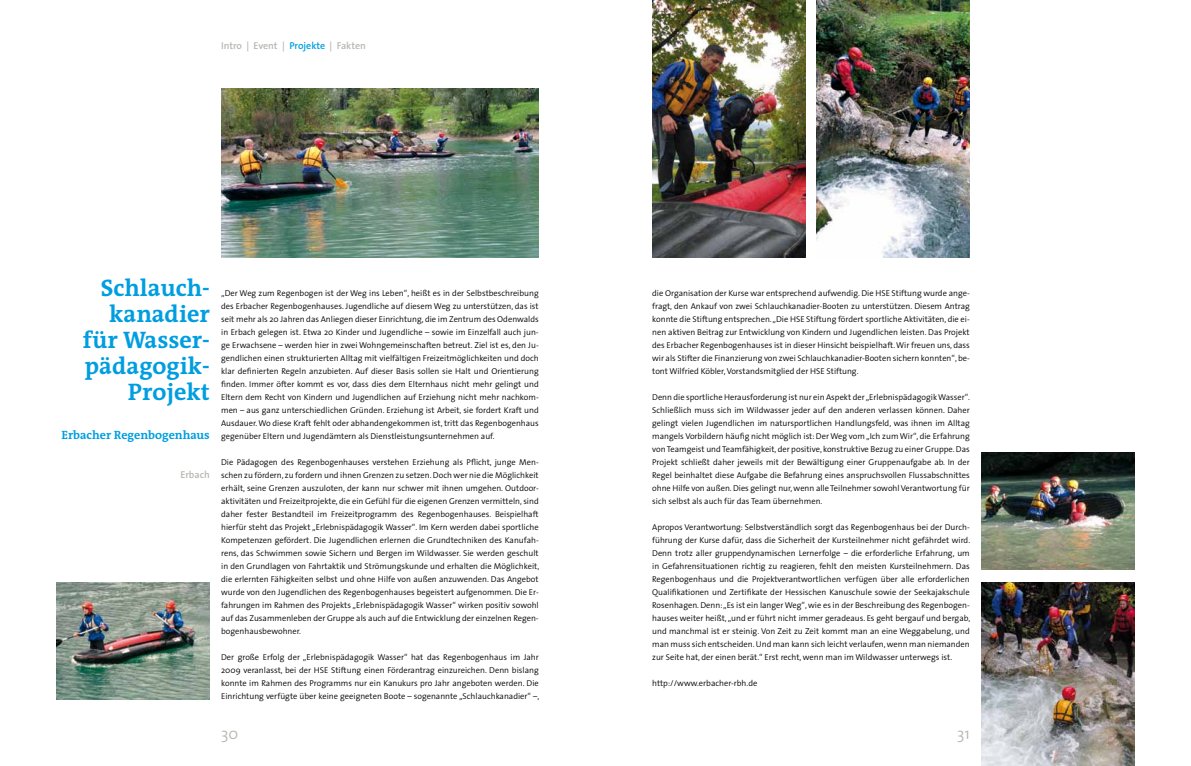
<style>
.page{position:relative;width:1191px;height:766px;background:#fff}
.page>*{position:absolute;margin:0;border:0;box-sizing:border-box;transform-origin:0 0}
.t1{font:700 24px/26px "The Antiqua B7";color:#009ee0;text-align:right}
.t2{font:300 16px "The Sans";color:#b7b8b1}
.t3{font:700 12px "The Antiqua B7";color:#009ee0}
.t4{font:600 10px "The Sans";color:#b7b8b1}
.t5{font:300 8.5px/13px "The Sans";color:#000;text-align:justify}
.s1{color:#009ee0}
</style>
<div class="page">
<img style="left:981px;top:582px;width:153px;height:183px">
<img style="left:981px;top:452px;width:153px;height:117px">
<img style="left:816px;top:0;width:153px;height:257px">
<img style="left:221px;top:88px;width:318px;height:169px">
<img style="left:57px;top:582px;width:153px;height:117px">
<img style="left:652px;top:0;width:153px;height:257px">
<p class="t4" style="left:221px;top:37px;width:146px">Intro | Event | <span class="s1">Projekte</span> | Fakten</p>
<h1 class="t1" style="left:83px;top:276px;width:128px">Schlauch&shy;kanadier für Wasser&shy;pädagogik-<br>Projekt</h1>
<h3 class="t3" style="left:62px;top:429px;width:150px">Erbacher Regenbogenhaus</h3>
<p class="t4" style="left:180px;top:466px;width:31px">Erbach</p>
<p class="t5" style="left:221px;top:286px;width:319px">„Der Weg zum Regenbogen ist der Weg ins Leben“, heißt es in der Selbstbeschreibung des Erbacher Regenbogenhauses. Jugendliche auf diesem Weg zu unterstützen, das ist seit mehr als 20 Jahren das Anliegen dieser Einrichtung, die im Zentrum des Odenwalds in Erbach gelegen ist. Etwa 20 Kinder und Jugendliche – sowie im Einzelfall auch jun&shy;ge Erwachsene – werden hier in zwei Wohngemeinschaften betreut. Ziel ist es, den Ju&shy;gendlichen einen strukturierten Alltag mit vielfältigen Freizeitmöglichkeiten und doch klar definierten Regeln anzubieten. Auf dieser Basis sollen sie Halt und Orientierung finden. Immer öfter kommt es vor, dass dies dem Elternhaus nicht mehr gelingt und Eltern dem Recht von Kindern und Jugendlichen auf Erziehung nicht mehr nachkom&shy;men – aus ganz unterschiedlichen Gründen. Erziehung ist Arbeit, sie fordert Kraft und Ausdauer. Wo diese Kraft fehlt oder abhandengekommen ist, tritt das Regenbogenhaus gegenüber Eltern und Jugendämtern als Dienstleistungsunternehmen auf.</p>
<p class="t5" style="left:221px;top:455px;width:319px;text-align:left">Die Pädagogen des Regenbogenhauses verstehen Erziehung als Pflicht, junge Men&shy;schen zu fördern, zu fordern und ihnen Grenzen zu setzen. Doch wer nie die Möglichkeit erhält, seine Grenzen auszuloten, der kann nur schwer mit ihnen umgehen. Outdoor&shy;aktivitäten und Freizeitprojekte, die ein Gefühl für die eigenen Grenzen vermitteln, sind daher fester Bestandteil im Freizeitprogramm des Regenbogenhauses. Beispielhaft hierfür steht das Projekt „Erlebnispädagogik Wasser“. Im Kern werden dabei sportliche Kompetenzen gefördert. Die Jugendlichen erlernen die Grundtechniken des Kanufah&shy;rens, das Schwimmen sowie Sichern und Bergen im Wildwasser. Sie werden geschult in den Grundlagen von Fahrtaktik und Strömungskunde und erhalten die Möglichkeit, die erlernten Fähigkeiten selbst und ohne Hilfe von außen anzuwenden. Das Angebot wurde von den Jugendlichen des Regenbogenhauses begeistert aufgenommen. Die Er&shy;fahrungen im Rahmen des Projekts „Erlebnispädagogik Wasser“ wirken positiv sowohl auf das Zusammenleben der Gruppe als auch auf die Entwicklung der einzelnen Regen&shy;bogenhausbewohner.</p>
<p class="t5" style="left:221px;top:650px;width:319px">Der große Erfolg der „Erlebnispädagogik Wasser“ hat das Regenbogenhaus im Jahr 2009 veranlasst, bei der HSE Stiftung einen Förderantrag einzureichen. Denn bislang konnte im Rahmen des Programms nur ein Kanukurs pro Jahr angeboten werden. Die Einrichtung verfügte über keine geeigneten Boote – sogenannte „Schlauchkanadier“ –,</p>
<p class="t5" style="left:652px;top:286px;width:319px">die Organisation der Kurse war entsprechend aufwendig. Die HSE Stiftung wurde ange&shy;fragt, den Ankauf von zwei Schlauchkanadier-Booten zu unterstützen. Diesem Antrag konnte die Stiftung entsprechen. „Die HSE Stiftung fördert sportliche Aktivitäten, die ei&shy;nen aktiven Beitrag zur Entwicklung von Kindern und Jugendlichen leisten. Das Projekt des Erbacher Regenbogenhauses ist in dieser Hinsicht beispielhaft. Wir freuen uns, dass wir als Stifter die Finanzierung von zwei Schlauchkanadier-Booten sichern konnten“, be&shy;tont Wilfried Köbler, Vorstandsmitglied der HSE Stiftung.</p>
<p class="t5" style="left:652px;top:390px;width:319px">Denn die sportliche Herausforderung ist nur ein Aspekt der „Erlebnispädagogik Wasser“.<br>Schließlich muss sich im Wildwasser jeder auf den anderen verlassen können. Daher gelingt vielen Jugendlichen im natursportlichen Handlungsfeld, was ihnen im Alltag mangels Vorbildern häufig nicht möglich ist: Der Weg vom „Ich zum Wir“, die Erfahrung von Teamgeist und Teamfähigkeit, der positive, konstruktive Bezug zu einer Gruppe. Das Projekt schließt daher jeweils mit der Bewältigung einer Gruppenaufgabe ab. In der Regel beinhaltet diese Aufgabe die Befahrung eines anspruchsvollen Flussabschnittes ohne Hilfe von außen. Dies gelingt nur, wenn alle Teilnehmer sowohl Verantwortung für sich selbst als auch für das Team übernehmen.</p>
<p class="t5" style="left:652px;top:520px;width:319px">Apropos Verantwortung: Selbstverständlich sorgt das Regenbogenhaus bei der Durch&shy;führung der Kurse dafür, dass die Sicherheit der Kursteilnehmer nicht gefährdet wird.<br>Denn trotz aller gruppendynamischen Lernerfolge – die erforderliche Erfahrung, um in Gefahrensituationen richtig zu reagieren, fehlt den meisten Kursteilnehmern. Das Regenbogenhaus und die Projektverantwortlichen verfügen über alle erforderlichen Qualifikationen und Zertifikate der Hessischen Kanuschule sowie der Seekajakschule Rosenhagen. Denn: „Es ist ein langer Weg“, wie es in der Beschreibung des Regenbogen&shy;hauses weiter heißt, „und er führt nicht immer geradeaus. Es geht bergauf und bergab, und manchmal ist er steinig. Von Zeit zu Zeit kommt man an eine Weggabelung, und man muss sich entscheiden. Und man kann sich leicht verlaufen, wenn man niemanden zur Seite hat, der einen berät.“ Erst recht, wenn man im Wildwasser unterwegs ist.</p>
<p class="t5" style="left:652px;top:676px;width:107px">http://www.erbacher-rbh.de</p>
<h2 class="t2" style="left:221px;top:719px;width:19px">30</h2>
<h2 class="t2" style="left:957px;top:719px;width:14px">31</h2>
</div>
